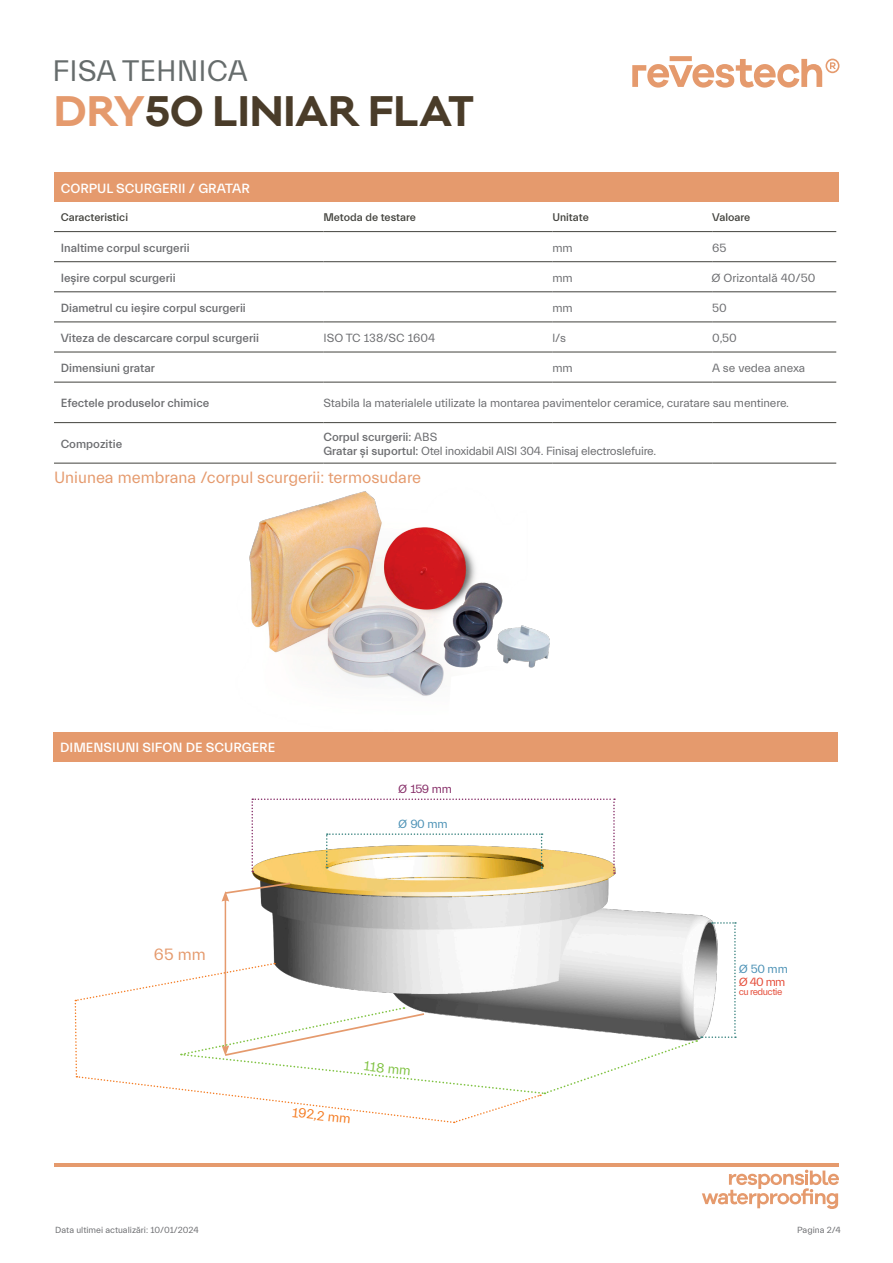
<style>
.page{position:relative;width:893px;height:1263px;background:#fff}
.page>*{position:absolute;margin:0;border:0;box-sizing:border-box;transform-origin:0 0}
.t1{font:700 39.3px "Galano Classic";letter-spacing:.01em;color:#4a3c29}
.t2{font:30px "Everett";color:#666c6c}
.t3{font:16.5px "Everett";color:#e59a6d}
.t4{font:500 13.5px "Everett";color:#fff}
.t5{font:13.5px "Everett";color:#f47b21}
.t6{font:13.5px "Everett";color:#7fc241}
.t7{font:12px/14.4px "Everett";letter-spacing:-.01em;color:#6c6d70}
.t8{font:500 12px "Everett";color:#6c6d70}
.t9{font:12px "Everett";letter-spacing:-.02em;color:#4b91b5}
.t10{font:12px "Everett";color:#852b66}
.t11{font:12px "Everett";color:#e54b37}
.t12{font:500 11.25px "Everett";color:#42423d}
.t13{font:9.75px "Everett";letter-spacing:-.05em;color:#e54b37}
.t14{font:9px "Everett";color:#6c6d70}
.s1{color:#e59a6d}
.s2{font-weight:500}
</style>
<div class="page">
<img style="left:215px;top:462px;width:396px;height:234px">
<hr style="left:54px;top:231px;width:269px;height:1px;background:#42423d">
<hr style="left:323px;top:231px;width:229px;height:1px;background:#42423d">
<hr style="left:552px;top:231px;width:160px;height:1px;background:#42423d">
<hr style="left:712px;top:231px;width:124px;height:1px;background:#42423d">
<hr style="left:54px;top:261px;width:269px;height:1px;background:#42423d">
<hr style="left:323px;top:261px;width:229px;height:1px;background:#42423d">
<hr style="left:552px;top:261px;width:160px;height:1px;background:#42423d">
<hr style="left:712px;top:261px;width:124px;height:1px;background:#42423d">
<hr style="left:54px;top:292px;width:269px;height:1px;background:#42423d">
<hr style="left:323px;top:292px;width:229px;height:1px;background:#42423d">
<hr style="left:552px;top:292px;width:160px;height:1px;background:#42423d">
<hr style="left:712px;top:292px;width:124px;height:1px;background:#42423d">
<hr style="left:54px;top:322px;width:269px;height:1px;background:#42423d">
<hr style="left:323px;top:322px;width:229px;height:1px;background:#42423d">
<hr style="left:552px;top:322px;width:160px;height:1px;background:#42423d">
<hr style="left:712px;top:322px;width:124px;height:1px;background:#42423d">
<hr style="left:54px;top:352px;width:269px;height:1px;background:#42423d">
<hr style="left:323px;top:352px;width:229px;height:1px;background:#42423d">
<hr style="left:552px;top:352px;width:160px;height:1px;background:#42423d">
<hr style="left:712px;top:352px;width:124px;height:1px;background:#42423d">
<hr style="left:54px;top:382px;width:269px;height:1px;background:#42423d">
<hr style="left:323px;top:382px;width:229px;height:1px;background:#42423d">
<hr style="left:552px;top:382px;width:160px;height:1px;background:#42423d">
<hr style="left:712px;top:382px;width:124px;height:1px;background:#42423d">
<hr style="left:54px;top:422px;width:269px;height:1px;background:#42423d">
<hr style="left:323px;top:422px;width:229px;height:1px;background:#42423d">
<hr style="left:552px;top:422px;width:160px;height:1px;background:#42423d">
<hr style="left:712px;top:422px;width:124px;height:1px;background:#42423d">
<hr style="left:54px;top:463px;width:269px;height:1px;background:#42423d">
<hr style="left:323px;top:463px;width:229px;height:1px;background:#42423d">
<hr style="left:552px;top:463px;width:160px;height:1px;background:#42423d">
<hr style="left:712px;top:463px;width:124px;height:1px;background:#42423d">
<img style="left:226px;top:867px;width:511px;height:171px">
<hr style="left:225px;top:899px;width:1px;height:149px;background:#e59a6d">
<svg style="left:222px;top:881px;width:70px;height:21px"></svg>
<svg style="left:251px;top:798px;width:364px;height:76px"></svg>
<svg style="left:74px;top:922px;width:662px;height:202px"></svg>
<div style="left:54px;top:173px;width:785px;height:29px;background:#e59a6d"></div>
<div style="left:53px;top:732px;width:785px;height:29px;background:#e59a6d"></div>
<svg style="left:632px;top:59px;width:207px;height:29px"></svg>
<div style="left:670px;top:56px;width:22px;height:5px;background:#e59a6d"></div>
<hr style="left:54px;top:1163px;width:785px;height:3px;background:#e59a6d">
<svg style="left:702px;top:1169px;width:137px;height:40px"></svg>
<h2 class="t2" style="left:52px;top:54px;width:197px">FISA TEHNICA</h2>
<h1 class="t1" style="left:54px;top:85px;width:422px"><span class="s1">DRY</span>50 LINIAR FLAT</h1>
<p class="t4" style="left:61px;top:181px;width:191px">CORPUL SCURGERII / GRATAR</p>
<p class="t12" style="left:61px;top:211px;width:69px">Caracteristici</p>
<p class="t12" style="left:323px;top:211px;width:94px">Metoda de testare</p>
<p class="t12" style="left:552px;top:211px;width:38px">Unitate</p>
<p class="t12" style="left:712px;top:211px;width:40px">Valoare</p>
<p class="t8" style="left:61px;top:241px;width:130px">Inaltime corpul scurgerii</p>
<p class="t7" style="left:552px;top:241px;width:22px">mm</p>
<p class="t7" style="left:712px;top:241px;width:16px">65</p>
<p class="t8" style="left:61px;top:271px;width:116px">Ieșire corpul scurgerii</p>
<p class="t7" style="left:552px;top:271px;width:22px">mm</p>
<p class="t7" style="left:711px;top:271px;width:105px">Ø Orizontală 40/50</p>
<p class="t8" style="left:61px;top:301px;width:187px">Diametrul cu ieșire corpul scurgerii</p>
<p class="t7" style="left:552px;top:301px;width:22px">mm</p>
<p class="t7" style="left:712px;top:301px;width:16px">50</p>
<p class="t8" style="left:61px;top:331px;width:200px">Viteza de descarcare corpul scurgerii</p>
<p class="t7" style="left:323px;top:331px;width:113px">ISO TC 138/SC 1604</p>
<p class="t7" style="left:552px;top:331px;width:15px">l/s</p>
<p class="t7" style="left:712px;top:331px;width:26px">0,50</p>
<p class="t8" style="left:61px;top:361px;width:96px">Dimensiuni gratar</p>
<p class="t7" style="left:552px;top:361px;width:22px">mm</p>
<p class="t7" style="left:712px;top:361px;width:94px">A se vedea anexa</p>
<p class="t8" style="left:61px;top:397px;width:150px">Efectele produselor chimice</p>
<p class="t7" style="left:323px;top:396px;width:467px">Stabila la materialele utilizate la montarea pavimentelor ceramice, curatare sau mentinere.</p>
<p class="t8" style="left:61px;top:437px;width:63px">Compozitie</p>
<p class="t7" style="left:323px;top:430px;width:334px"><span class="s2">Corpul scurgerii:</span> ABS<br><span class="s2">Gratar și suportul:</span> Otel inoxidabil AISI 304. Finisaj electroslefuire.</p>
<h3 class="t3" style="left:54px;top:469px;width:369px">Uniunea membrana /corpul scurgerii: termosudare</h3>
<p class="t4" style="left:60px;top:740px;width:217px">DIMENSIUNI SIFON DE SCURGERE</p>
<p class="t10" style="left:398px;top:783px;width:55px">Ø 159 mm</p>
<p class="t9" style="left:398px;top:818px;width:51px">Ø 90 mm</p>
<h3 class="t3" style="left:154px;top:945px;width:53px">65 mm</h3>
<p class="t5" style="left:293px;top:1105px;width:60px;rotate:6deg">192,2 mm</p>
<p class="t6" style="left:365px;top:1058px;width:48px;rotate:6deg">118 mm</p>
<p class="t9" style="left:739px;top:962px;width:51px">Ø 50 mm</p>
<p class="t11" style="left:739px;top:975px;width:48px">Ø 40 mm</p>
<p class="t13" style="left:739px;top:987px;width:45px">cu reductie</p>
<p class="t14" style="left:55px;top:1225px;width:145px">Data ultimei actualizări: 10/01/2024</p>
<p class="t14" style="left:797px;top:1225px;width:45px">Pagina 2/4</p>
</div>
